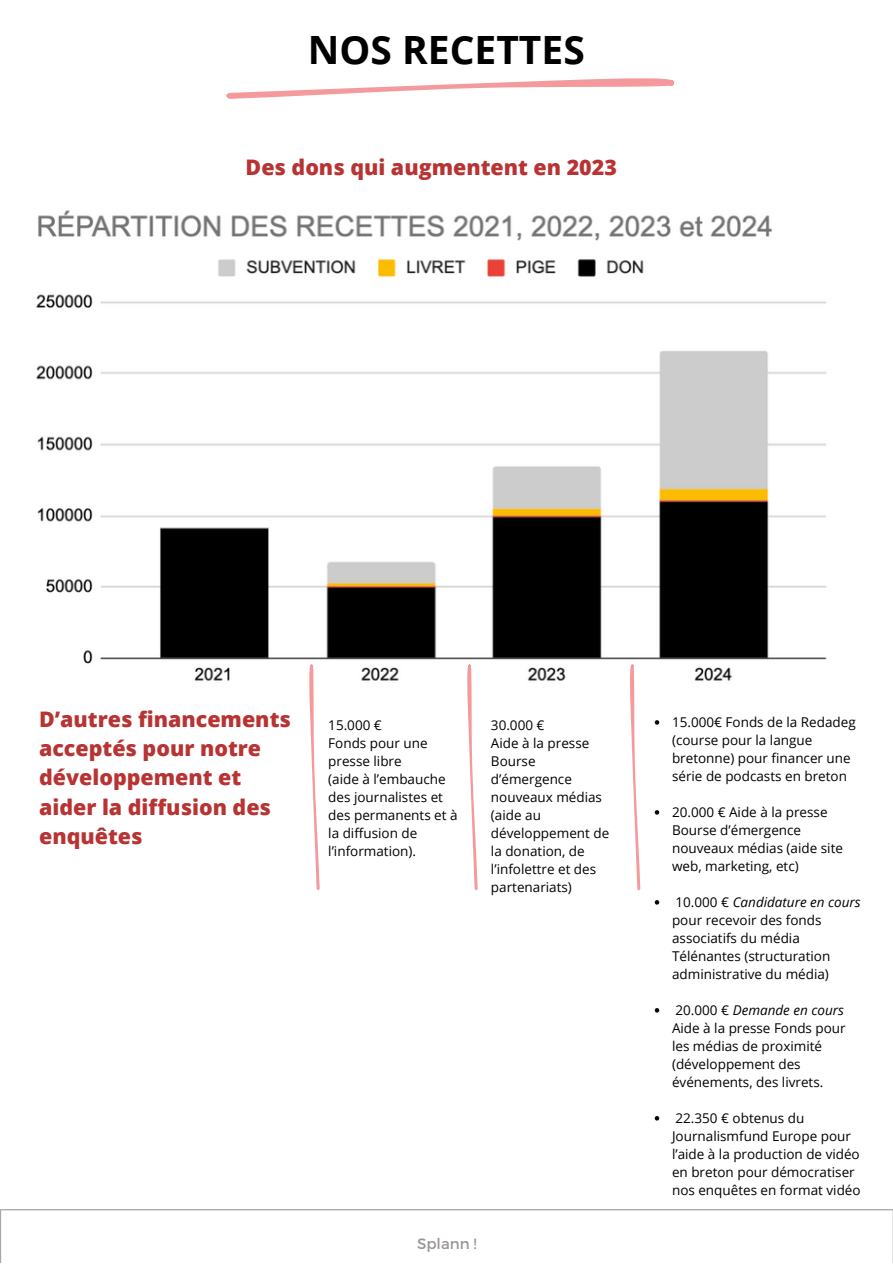
<style>
.page{position:relative;width:893px;height:1264px;background:#fff}
.page>*{position:absolute;margin:0;border:0;box-sizing:border-box;transform-origin:0 0}
.t1{font:700 39px "Open Sans";color:#000}
.t2{font:800 21.45px/29.2px "Open Sans";color:#b83333}
.t3{font:15px "Montserrat";color:#9b9696}
.t4{font:13.5px/18px "Open Sans";color:#000}
.s1{font-style:italic}
</style>
<div class="page">
<hr style="left:0;top:1210px;width:1px;height:52px;background:#ada4a4">
<hr style="left:892px;top:1210px;width:1px;height:52px;background:#ada4a4">
<hr style="left:0;top:1209px;width:892px;height:1px;background:#ada4a4">
<hr style="left:0;top:1263px;width:892px;height:1px;background:#ada4a4">
<svg style="left:226px;top:78px;width:448px;height:21px"></svg>
<img style="left:36px;top:211px;width:791px;height:470px">
<svg style="left:654px;top:720px;width:5px;height:4px"></svg>
<svg style="left:654px;top:810px;width:5px;height:4px"></svg>
<svg style="left:654px;top:900px;width:5px;height:4px"></svg>
<svg style="left:654px;top:1008px;width:5px;height:4px"></svg>
<svg style="left:654px;top:1116px;width:5px;height:4px"></svg>
<svg style="left:466px;top:664px;width:12px;height:226px"></svg>
<svg style="left:308px;top:664px;width:12px;height:226px"></svg>
<svg style="left:628px;top:664px;width:12px;height:226px"></svg>
<p class="t1" style="left:308px;top:23px;width:278px">NOS RECETTES</p>
<p class="t2" style="left:245px;top:152px;width:373px">Des dons qui augmentent en 2023</p>
<p class="t2" style="left:39px;top:704px;width:253px">D’autres financements acceptés pour notre développement et aider la diffusion des enquêtes</p>
<p class="t4" style="left:672px;top:712px;width:185px">15.000€ Fonds de la Redadeg (course pour la langue bretonne) pour financer une série de podcasts en breton</p>
<p class="t4" style="left:328px;top:716px;width:55px">15.000 €</p>
<p class="t4" style="left:328px;top:734px;width:101px">Fonds pour une presse libre</p>
<p class="t4" style="left:491px;top:734px;width:120px">Aide à la presse<br>Bourse d’émergence nouveaux médias (aide au développement de la donation, de l’infolettre et des partenariats)</p>
<p class="t4" style="left:491px;top:716px;width:55px">30.000 €</p>
<p class="t4" style="left:328px;top:770px;width:131px">(aide à l’embauche des journalistes et des permanents et à la diffusion de l’information).</p>
<p class="t4" style="left:672px;top:802px;width:172px">20.000 € Aide à la presse<br>Bourse d’émergence nouveaux médias (aide site web, marketing, etc)</p>
<p class="t4" style="left:672px;top:892px;width:190px">10.000 € <span class="s1">Candidature en cours </span>pour recevoir des fonds associatifs du média<br>Télénantes (structuration administrative du média)</p>
<p class="t4" style="left:672px;top:1000px;width:175px">20.000 € <span class="s1">Demande en cours<br></span>Aide à la presse Fonds pour les médias de proximité (développement des événements, des livrets.</p>
<p class="t4" style="left:672px;top:1108px;width:190px">22.350 € obtenus du<br>Journalismfund Europe pour l’aide à la production de vidéo en breton pour démocratiser nos enquêtes en format vidéo</p>
<p class="t3" style="left:417px;top:1234px;width:61px">Splann !</p>
</div>
